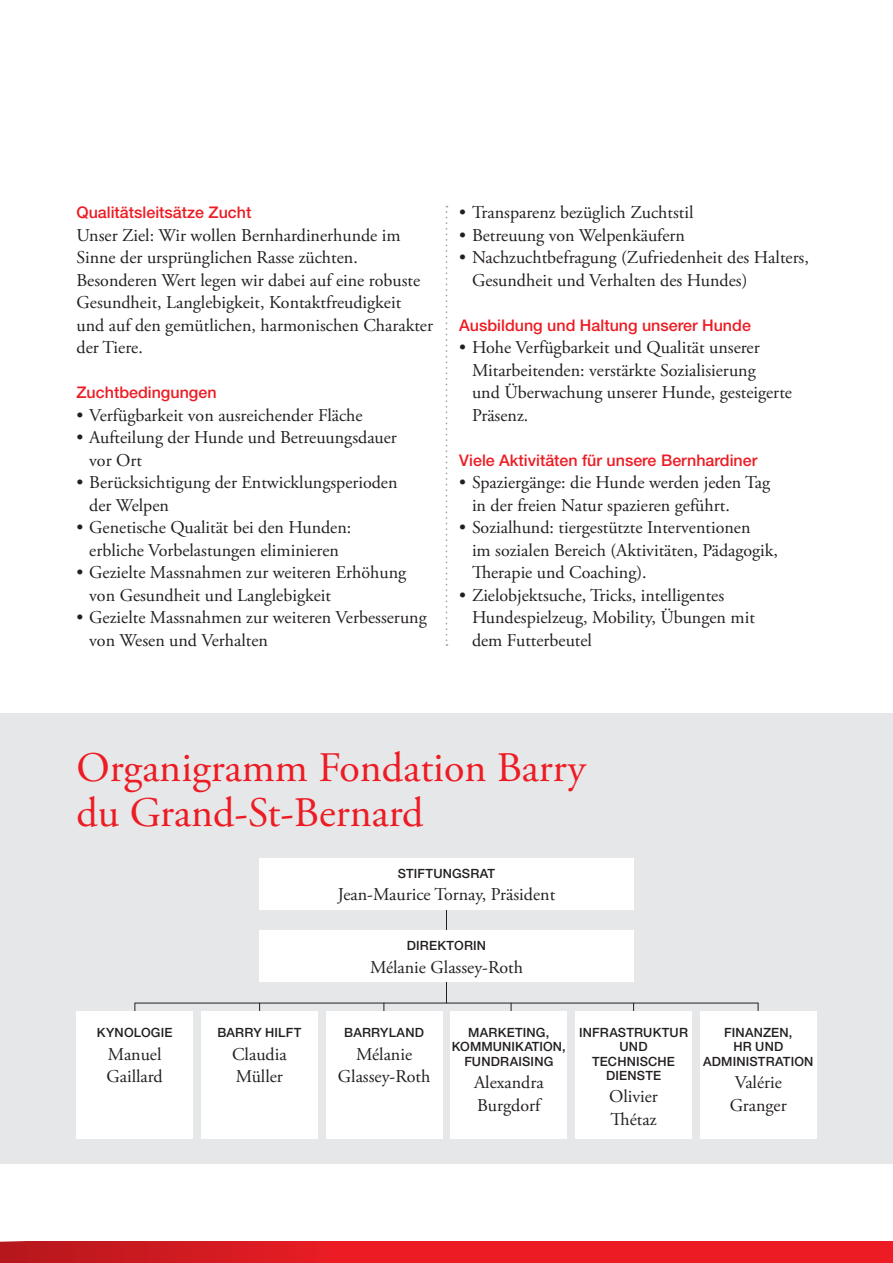
<style>
.page{position:relative;width:893px;height:1263px;background:#fff}
.page>*{position:absolute;margin:0;border:0;box-sizing:border-box;transform-origin:0 0}
.t1{font:42px/45px "Adobe Garamond Pro";color:#ed1c24}
.t2{font:18px/22.5px "Adobe Garamond Pro";color:#231f20}
.t3{font:500 16.05px "Helvetica Neue";color:#ed1c24}
.t4{font:500 12.75px/14.2px "Helvetica Neue";letter-spacing:.015em;color:#231f20;text-align:center}
</style>
<div class="page">
<svg style="left:446px;top:206px;width:1px;height:440px"></svg>
<svg style="left:0;top:1242px;width:893px;height:21px;background:#e11b22"></svg>
<div style="left:0;top:713px;width:893px;height:450px;background:#e6e7e8"></div>
<hr style="left:135px;top:1003px;width:623px;height:1px;background:#231f20">
<hr style="left:446px;top:909px;width:1px;height:94px;background:#231f20">
<div style="left:259px;top:858px;width:375px;height:51px;background:#fff"></div>
<div style="left:77px;top:1011px;width:116px;height:128px;background:#fff"></div>
<div style="left:201px;top:1011px;width:116px;height:128px;background:#fff"></div>
<div style="left:326px;top:1011px;width:116px;height:128px;background:#fff"></div>
<div style="left:451px;top:1011px;width:116px;height:128px;background:#fff"></div>
<div style="left:575px;top:1011px;width:117px;height:128px;background:#fff"></div>
<div style="left:700px;top:1011px;width:116px;height:128px;background:#fff"></div>
<div style="left:259px;top:931px;width:375px;height:51px;background:#fff"></div>
<p class="t3" style="left:77px;top:207px;width:176px">Qualitätsleitsätze Zucht</p>
<p class="t2" style="left:77px;top:225px;width:358px">Unser Ziel: Wir wollen Bernhardinerhunde im Sinne der ursprünglichen Rasse züchten.<br>Besonderen Wert legen wir dabei auf eine robuste Gesundheit, Langlebigkeit, Kontaktfreudigkeit und auf den gemütlichen, harmonischen Charakter der Tiere.</p>
<p class="t3" style="left:77px;top:387px;width:142px">Zuchtbedingungen</p>
<p class="t2" style="left:77px;top:405px;width:288px">• Verfügbarkeit von ausreichender Fläche</p>
<p class="t2" style="left:89px;top:428px;width:309px;text-indent:-13px">• Aufteilung der Hunde und Betreuungsdauer vor Ort</p>
<p class="t2" style="left:89px;top:473px;width:310px;text-indent:-13px">• Berücksichtigung der Entwicklungsperioden der Welpen</p>
<p class="t2" style="left:77px;top:518px;width:276px;text-align:center">• Genetische Qualität bei den Hunden: erbliche Vorbelastungen eliminieren</p>
<p class="t2" style="left:89px;top:563px;width:318px;text-indent:-13px">• Gezielte Massnahmen zur weiteren Erhöhung von Gesundheit und Langlebigkeit</p>
<p class="t2" style="left:89px;top:608px;width:339px;text-indent:-13px">• Gezielte Massnahmen zur weiteren Verbesserung von Wesen und Verhalten</p>
<p class="t2" style="left:459px;top:203px;width:236px">• Transparenz bezüglich Zuchtstil</p>
<p class="t2" style="left:459px;top:225px;width:227px">• Betreuung von Welpenkäufern</p>
<p class="t2" style="left:472px;top:248px;width:338px;text-indent:-13px">• Nachzuchtbefragung (Zufriedenheit des Halters,<br>Gesundheit und Verhalten des Hundes)</p>
<p class="t3" style="left:459px;top:319px;width:293px">Ausbildung und Haltung unserer Hunde</p>
<p class="t2" style="left:472px;top:338px;width:321px;text-indent:-13px">• Hohe Verfügbarkeit und Qualität unserer Mitarbeitenden: verstärkte Sozialisierung<br>und Überwachung unserer Hunde, gesteigerte Präsenz.</p>
<p class="t3" style="left:459px;top:454px;width:300px">Viele Aktivitäten für unsere Bernhardiner</p>
<p class="t2" style="left:472px;top:473px;width:300px;text-indent:-13px">• Spaziergänge: die Hunde werden jeden Tag in der freien Natur spazieren geführt.</p>
<p class="t2" style="left:472px;top:518px;width:308px;text-indent:-13px">• Sozialhund: tiergestützte Interventionen<br>im sozialen Bereich (Aktivitäten, Pädagogik,<br>Therapie und Coaching).</p>
<p class="t2" style="left:472px;top:585px;width:284px;text-indent:-13px">• Zielobjektsuche, Tricks, intelligentes<br>Hundespielzeug, Mobility, Übungen mit dem Futterbeutel</p>
<h1 class="t1" style="left:77px;top:749px;width:511px">Organigramm Fondation Barry du Grand-St-Bernard</h1>
<p class="t4" style="left:398px;top:868px;width:99px">STIFTUNGSRAT</p>
<p class="t2" style="left:338px;top:885px;width:219px">Jean-Maurice Tornay, Präsident</p>
<p class="t4" style="left:97px;top:1027px;width:77px">KYNOLOGIE</p>
<p class="t2" style="left:107px;top:1044px;width:58px">Manuel<br>Gaillard</p>
<p class="t4" style="left:217px;top:1027px;width:85px">BARRY HILFT</p>
<p class="t2" style="left:232px;top:1044px;width:56px">Claudia<br>Müller</p>
<p class="t4" style="left:407px;top:940px;width:81px">DIREKTORIN</p>
<p class="t2" style="left:370px;top:957px;width:154px">Mélanie Glassey-Roth</p>
<p class="t4" style="left:344px;top:1027px;width:81px">BARRYLAND</p>
<p class="t2" style="left:338px;top:1044px;width:94px;text-align:center">Mélanie<br>Glassey-Roth</p>
<p class="t4" style="left:452px;top:1027px;width:115px">MARKETING,<br>KOMMUNIKATION,<br>FUNDRAISING</p>
<p class="t2" style="left:474px;top:1073px;width:71px">Alexandra<br>Burgdorf</p>
<p class="t4" style="left:579px;top:1027px;width:110px">INFRASTRUKTUR<br>UND<br>TECHNISCHE<br>DIENSTE</p>
<p class="t2" style="left:609px;top:1087px;width:50px">Olivier<br>Thétaz</p>
<p class="t4" style="left:703px;top:1027px;width:112px">FINANZEN,<br>HR UND<br>ADMINISTRATION</p>
<p class="t2" style="left:730px;top:1073px;width:58px">Valérie<br>Granger</p>
</div>
